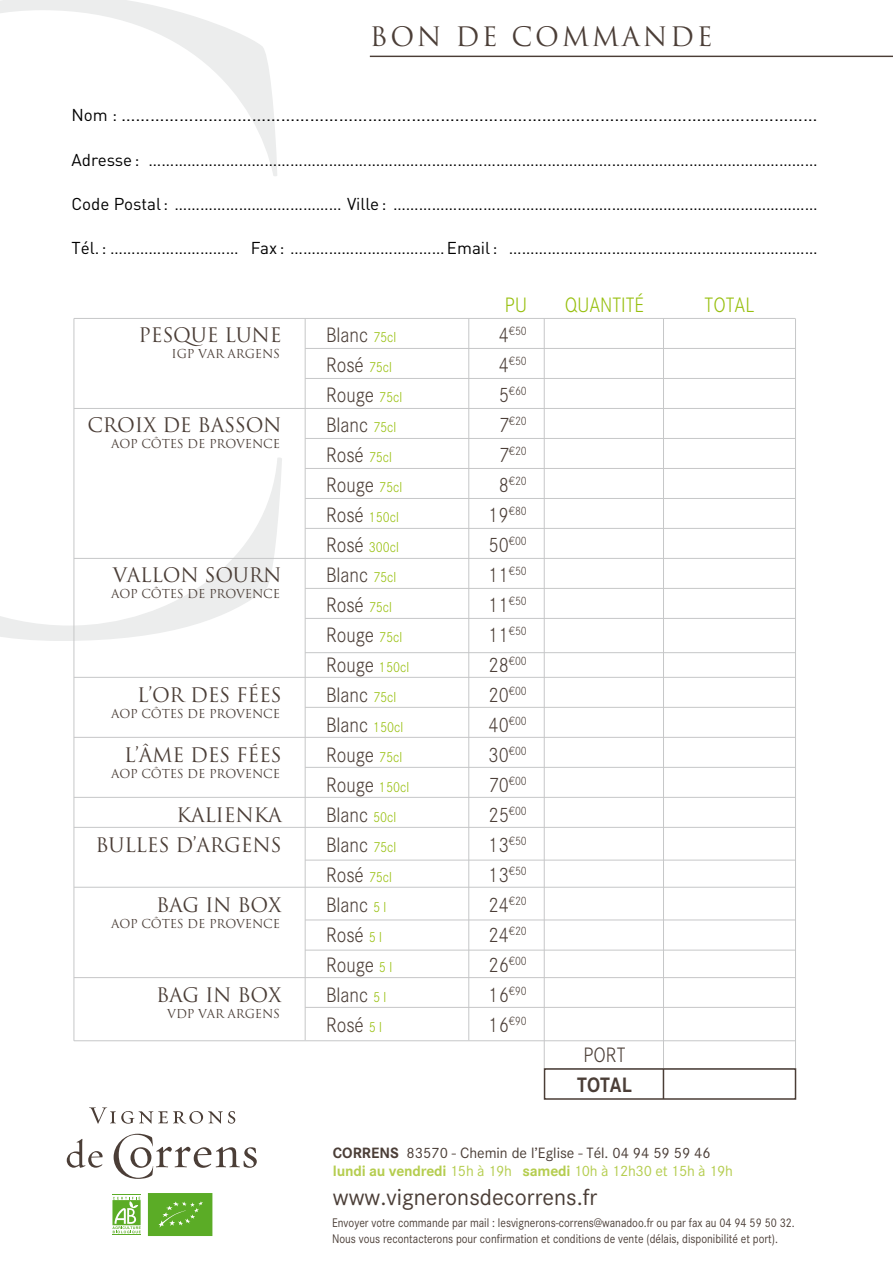
<style>
.page{position:relative;width:893px;height:1263px;background:#fff}
.page>*{position:absolute;margin:0;border:0;box-sizing:border-box;transform-origin:0 0}
.t1{font:26.1px "Trajan Pro";letter-spacing:.1em;color:#4b3e37}
.t2{font:24px "Corporate S";color:#4b3e37}
.t3{font:300 21.6px "Corporate S";color:#4b3e37;scale:.9 1}
.t4{font:300 21.6px "Corporate S";color:#97bf0d;scale:.9 1}
.t5{font:700 21.6px "Corporate S";color:#4b3e37;scale:.9 1}
.t6{font:19.5px "Trajan Pro";letter-spacing:-.015em;color:#4b3e37}
.t7{font:16.95px "DIN";color:#000}
.t8{font:15.6px/18.6px "Corporate S";color:#4b3e37}
.t9{font:300 15px "Corporate S";color:#97bf0d;scale:.9 1}
.t10{font:12.9px/15.6px "Corporate S";color:#4b3e37;scale:.88 1}
.t11{font:300 12.6px "Corporate S";color:#4b3e37;scale:.9 1}
.t12{font:12px "Trajan Pro";letter-spacing:-.015em;color:#4b3e37}
.s1{font-size:15px;color:#97bf0d}
.s2{font-size:21.6px}
.s3{font-size:21.6px;color:#4b3e37}
.s4{font-weight:700}
.s5{font-weight:700;color:#b5cd4f}
.s6{color:#b5cd4f}
</style>
<div class="page">
<svg style="left:0;top:0;width:282px;height:641px"></svg>
<hr style="left:370px;top:56px;width:523px;height:1px;background:#4b3e37">
<hr style="left:74px;top:318px;width:721px;height:1px;background:#c6c7c8">
<hr style="left:305px;top:348px;width:490px;height:1px;background:#c6c7c8">
<hr style="left:305px;top:378px;width:490px;height:1px;background:#c6c7c8">
<hr style="left:74px;top:408px;width:721px;height:1px;background:#c6c7c8">
<hr style="left:305px;top:438px;width:490px;height:1px;background:#c6c7c8">
<hr style="left:305px;top:468px;width:490px;height:1px;background:#c6c7c8">
<hr style="left:305px;top:498px;width:490px;height:1px;background:#c6c7c8">
<hr style="left:305px;top:528px;width:490px;height:1px;background:#c6c7c8">
<hr style="left:74px;top:558px;width:721px;height:1px;background:#c6c7c8">
<hr style="left:305px;top:588px;width:490px;height:1px;background:#c6c7c8">
<hr style="left:305px;top:618px;width:490px;height:1px;background:#c6c7c8">
<hr style="left:305px;top:652px;width:490px;height:1px;background:#c6c7c8">
<hr style="left:74px;top:677px;width:721px;height:1px;background:#c6c7c8">
<hr style="left:305px;top:707px;width:490px;height:1px;background:#c6c7c8">
<hr style="left:74px;top:737px;width:721px;height:1px;background:#c6c7c8">
<hr style="left:305px;top:767px;width:490px;height:1px;background:#c6c7c8">
<hr style="left:74px;top:797px;width:721px;height:1px;background:#c6c7c8">
<hr style="left:74px;top:827px;width:721px;height:1px;background:#c6c7c8">
<hr style="left:74px;top:887px;width:721px;height:1px;background:#c6c7c8">
<hr style="left:305px;top:860px;width:490px;height:1px;background:#c6c7c8">
<hr style="left:74px;top:977px;width:721px;height:1px;background:#c6c7c8">
<hr style="left:305px;top:919px;width:490px;height:1px;background:#c6c7c8">
<hr style="left:305px;top:950px;width:490px;height:1px;background:#c6c7c8">
<hr style="left:305px;top:1007px;width:490px;height:1px;background:#c6c7c8">
<hr style="left:74px;top:1040px;width:721px;height:1px;background:#c6c7c8">
<hr style="left:74px;top:318px;width:1px;height:723px;background:#c6c7c8">
<hr style="left:305px;top:318px;width:1px;height:722px;background:#c6c7c8">
<hr style="left:468px;top:318px;width:1px;height:722px;background:#c6c7c8">
<hr style="left:544px;top:318px;width:1px;height:750px;background:#c6c7c8">
<hr style="left:663px;top:318px;width:1px;height:750px;background:#c6c7c8">
<hr style="left:795px;top:318px;width:1px;height:750px;background:#c6c7c8">
<svg style="left:89px;top:1107px;width:146px;height:17px"></svg>
<svg style="left:67px;top:1139px;width:36px;height:29px"></svg>
<svg style="left:114px;top:1134px;width:143px;height:45px"></svg>
<svg style="left:148px;top:1193px;width:64px;height:43px;background:#62af2f"></svg>
<svg style="left:112px;top:1194px;width:29px;height:41px"></svg>
<div style="left:544px;top:1068px;width:252px;height:32px;border:2px solid #4b3e37"></div>
<hr style="left:663px;top:1069px;width:1px;height:30px;background:#4b3e37">
<h1 class="t1" style="left:370px;top:20px;width:344px">BON DE COMMANDE</h1>
<p class="t7" style="left:71px;top:105px;width:748px">Nom : ………………………………………………………………………………………………………………………………</p>
<p class="t7" style="left:71px;top:149px;width:748px">Adresse: …………………………………………………………………………………………………………………………………………</p>
<p class="t7" style="left:71px;top:193px;width:748px">Code Postal: ………………………………… Ville: ………………………………………………………………………………………</p>
<p class="t7" style="left:71px;top:237px;width:748px">Tél.: ………………………… Fax : ………………………………Email: ………………………………………………………………</p>
<p class="t4" style="left:505px;top:293px;width:26px">PU</p>
<p class="t4" style="left:565px;top:293px;width:89px">QUANTITÉ</p>
<p class="t4" style="left:705px;top:293px;width:57px">TOTAL</p>
<p class="t6" style="left:139px;top:323px;width:145px">PESQUE LUNE</p>
<p class="t3" style="left:326px;top:323px;width:80px">Blanc <span class="s1">75cl</span></p>
<p class="t11" style="left:499px;top:324px;width:33px"><span class="s2">4</span>€50</p>
<p class="t3" style="left:326px;top:353px;width:75px">Rosé <span class="s1">75cl</span></p>
<p class="t11" style="left:499px;top:354px;width:33px"><span class="s2">4</span>€50</p>
<p class="t3" style="left:326px;top:383px;width:86px">Rouge <span class="s1">75cl</span></p>
<p class="t11" style="left:499px;top:384px;width:33px"><span class="s2">5</span>€60</p>
<p class="t6" style="left:87px;top:413px;width:196px">CROIX DE BASSON</p>
<p class="t3" style="left:326px;top:413px;width:80px">Blanc <span class="s1">75cl</span></p>
<p class="t11" style="left:499px;top:414px;width:33px"><span class="s2">7</span>€20</p>
<p class="t3" style="left:326px;top:443px;width:75px">Rosé <span class="s1">75cl</span></p>
<p class="t11" style="left:499px;top:444px;width:33px"><span class="s2">7</span>€20</p>
<p class="t3" style="left:326px;top:473px;width:86px">Rouge <span class="s1">75cl</span></p>
<p class="t11" style="left:499px;top:474px;width:33px"><span class="s2">8</span>€20</p>
<p class="t9" style="left:326px;top:509px;width:83px"><span class="s3">Rosé</span> 150cl</p>
<p class="t11" style="left:489px;top:504px;width:44px"><span class="s2">19</span>€80</p>
<p class="t9" style="left:326px;top:539px;width:83px"><span class="s3">Rosé</span> 300cl</p>
<p class="t11" style="left:489px;top:534px;width:44px"><span class="s2">50</span>€00</p>
<p class="t6" style="left:113px;top:563px;width:170px">VALLON SOURN</p>
<p class="t3" style="left:326px;top:563px;width:80px">Blanc <span class="s1">75cl</span></p>
<p class="t11" style="left:489px;top:564px;width:44px"><span class="s2">11</span>€50</p>
<p class="t3" style="left:326px;top:593px;width:75px">Rosé <span class="s1">75cl</span></p>
<p class="t11" style="left:489px;top:594px;width:44px"><span class="s2">11</span>€50</p>
<p class="t3" style="left:326px;top:623px;width:86px">Rouge <span class="s1">75cl</span></p>
<p class="t11" style="left:489px;top:624px;width:44px"><span class="s2">11</span>€50</p>
<p class="t3" style="left:326px;top:653px;width:94px">Rouge <span class="s1">150cl</span></p>
<p class="t11" style="left:489px;top:654px;width:44px"><span class="s2">28</span>€00</p>
<p class="t6" style="left:137px;top:683px;width:146px">L’OR DES FÉES</p>
<p class="t3" style="left:326px;top:683px;width:80px">Blanc <span class="s1">75cl</span></p>
<p class="t11" style="left:489px;top:684px;width:44px"><span class="s2">20</span>€00</p>
<p class="t3" style="left:326px;top:713px;width:87px">Blanc <span class="s1">150cl</span></p>
<p class="t11" style="left:489px;top:714px;width:44px"><span class="s2">40</span>€00</p>
<p class="t6" style="left:124px;top:743px;width:159px">L’ÂME DES FÉES</p>
<p class="t3" style="left:326px;top:743px;width:86px">Rouge <span class="s1">75cl</span></p>
<p class="t11" style="left:489px;top:744px;width:44px"><span class="s2">30</span>€00</p>
<p class="t3" style="left:326px;top:773px;width:94px">Rouge <span class="s1">150cl</span></p>
<p class="t11" style="left:489px;top:774px;width:44px"><span class="s2">70</span>€00</p>
<p class="t6" style="left:177px;top:803px;width:107px">KALIENKA</p>
<p class="t3" style="left:326px;top:803px;width:80px">Blanc <span class="s1">50cl</span></p>
<p class="t11" style="left:489px;top:804px;width:44px"><span class="s2">25</span>€00</p>
<p class="t6" style="left:95px;top:833px;width:188px">BULLES D’ARGENS</p>
<p class="t3" style="left:326px;top:833px;width:80px">Blanc <span class="s1">75cl</span></p>
<p class="t11" style="left:489px;top:834px;width:44px"><span class="s2">13</span>€50</p>
<p class="t3" style="left:326px;top:863px;width:75px">Rosé <span class="s1">75cl</span></p>
<p class="t11" style="left:489px;top:864px;width:44px"><span class="s2">13</span>€50</p>
<p class="t6" style="left:156px;top:893px;width:127px">BAG IN BOX</p>
<p class="t3" style="left:326px;top:893px;width:68px">Blanc <span class="s1">5 l</span></p>
<p class="t11" style="left:489px;top:894px;width:44px"><span class="s2">24</span>€20</p>
<p class="t3" style="left:326px;top:923px;width:64px">Rosé <span class="s1">5 l</span></p>
<p class="t11" style="left:489px;top:924px;width:44px"><span class="s2">24</span>€20</p>
<p class="t3" style="left:326px;top:953px;width:75px">Rouge <span class="s1">5 l</span></p>
<p class="t11" style="left:489px;top:954px;width:44px"><span class="s2">26</span>€00</p>
<p class="t6" style="left:156px;top:983px;width:127px">BAG IN BOX</p>
<p class="t3" style="left:326px;top:983px;width:68px">Blanc <span class="s1">5 l</span></p>
<p class="t11" style="left:489px;top:984px;width:44px"><span class="s2">16</span>€90</p>
<p class="t3" style="left:326px;top:1013px;width:64px">Rosé <span class="s1">5 l</span></p>
<p class="t11" style="left:489px;top:1014px;width:44px"><span class="s2">16</span>€90</p>
<p class="t12" style="left:172px;top:345px;width:110px">IGP VAR ARGENS</p>
<p class="t12" style="left:111px;top:435px;width:170px">AOP CÔTES DE PROVENCE</p>
<p class="t12" style="left:111px;top:585px;width:170px">AOP CÔTES DE PROVENCE</p>
<p class="t12" style="left:111px;top:705px;width:170px">AOP CÔTES DE PROVENCE</p>
<p class="t12" style="left:111px;top:765px;width:170px">AOP CÔTES DE PROVENCE</p>
<p class="t12" style="left:111px;top:915px;width:170px">AOP CÔTES DE PROVENCE</p>
<p class="t12" style="left:167px;top:1005px;width:114px">VDP VAR ARGENS</p>
<p class="t3" style="left:583px;top:1043px;width:48px">PORT</p>
<p class="t5" style="left:577px;top:1073px;width:62px">TOTAL</p>
<p class="t8" style="left:333px;top:1143px;width:401px"><span class="s4">CORRENS</span> 83570 - Chemin de l’Eglise - Tél. 04 94 59 59 46 <span class="s5">lundi au vendredi</span> <span class="s6">15h à 19h</span> <span class="s5">samedi</span> <span class="s6">10h à 12h30 et 15h à 19h</span></p>
<h2 class="t2" style="left:333px;top:1183px;width:266px">www.vigneronsdecorrens.fr</h2>
<p class="t10" style="left:332px;top:1215px;width:527px">Envoyer votre commande par mail : lesvignerons-correns@wanadoo.fr ou par fax au 04 94 59 50 32.<br>Nous vous recontacterons pour confirmation et conditions de vente (délais, disponibilité et port).</p>
</div>
